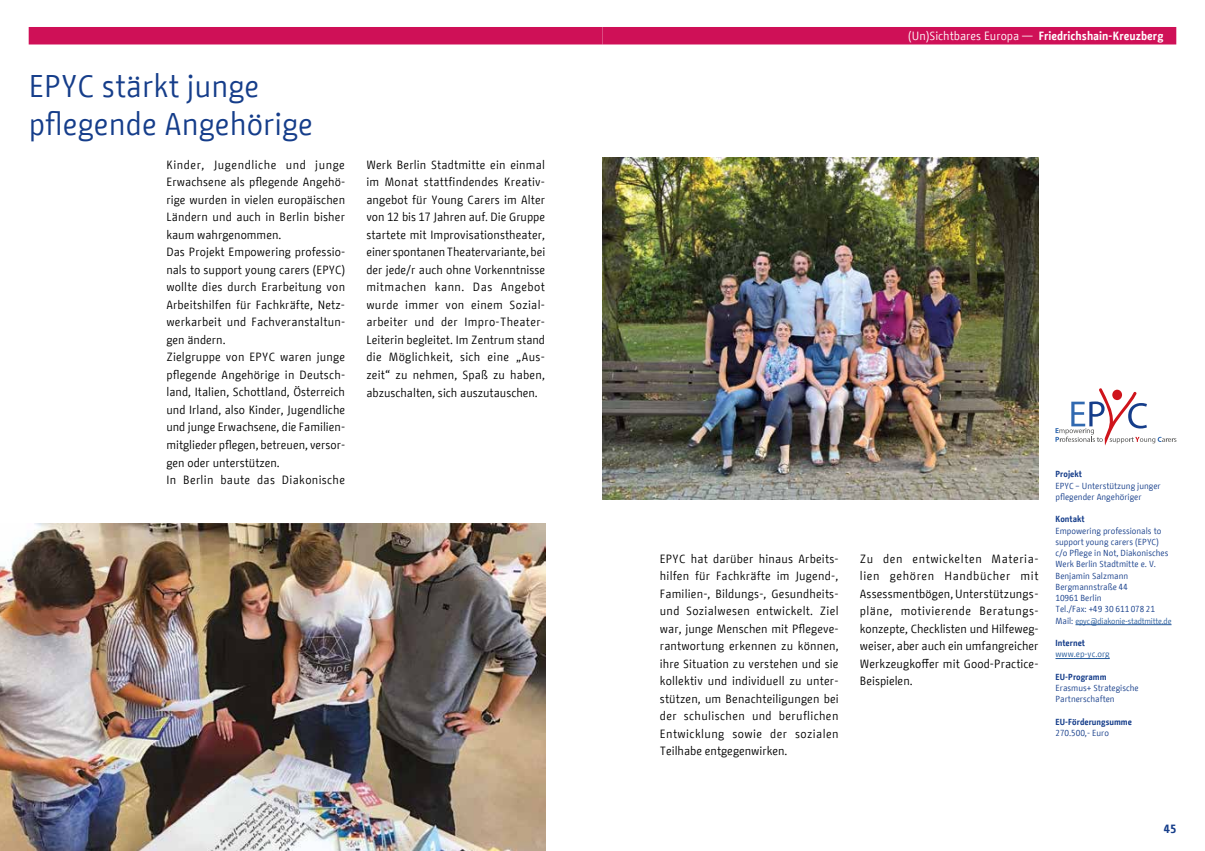
<style>
.page{position:relative;width:1205px;height:851px;background:#fff}
.page>*{position:absolute;margin:0;border:0;box-sizing:border-box;transform-origin:0 0}
.t1{font:31.25px/37.5px "BMF Change";color:#153d8a}
.t2{font:11.88px/17.5px "BMF Change";letter-spacing:.005em;color:#000;text-align:justify}
.t3{font:700 11.88px "BMF Change";color:#fff}
.t4{font:700 11.88px "BMF Change";color:#153d8a}
.t5{font:8.75px/11.2px "BMF Change";color:#153d8a}
.t6{font:700 8.75px "BMF Change";color:#153d8a}
.t7{font:8.75px "BMF Change";color:#275b9b}
.t8{font:8.12px "BMF Change";letter-spacing:-.02em;color:#275b9b}
.s1{font-weight:400}
.s2{font-size:8.75px;color:#153d8a}
</style>
<div class="page">
<div style="left:37px;top:27px;width:557px;height:17px;background:#cf1057"></div>
<div style="left:611px;top:27px;width:556px;height:17px;background:#cf1057"></div>
<hr style="left:1075px;top:624px;width:96px;height:1px;background:#275b9b">
<hr style="left:1055px;top:658px;width:55px;height:1px;background:#275b9b">
<svg style="left:1055px;top:388px;width:121px;height:57px"></svg>
<div style="left:1112px;top:389px;width:10px;height:11px;background:#cf141b;border-radius:50%"></div>
<img style="left:602px;top:157px;width:436px;height:343px">
<img style="left:0;top:523px;width:545px;height:327px">
<h1 class="t1" style="left:29px;top:68px;width:286px">EPYC stärkt junge pflegende Angehörige</h1>
<p class="t2" style="left:166px;top:156px;width:180px;text-align:left">Kinder, Jugendliche und junge<br>Erwachsene als pflegende Angehö&shy;rige wurden in vielen europäischen<br>Ländern und auch in Berlin bisher kaum wahrgenommen.<br>Das Projekt Empowering professio&shy;nals to support young carers (EPYC) wollte dies durch Erarbeitung von<br>Arbeitshilfen für Fachkräfte, Netz&shy;werkarbeit und Fachveranstaltun&shy;gen ändern.<br>Zielgruppe von EPYC waren junge pflegende Angehörige in Deutsch&shy;land, Italien, Schottland, Österreich und Irland, also Kinder, Jugendliche und junge Erwachsene, die Familien&shy;mitglieder pflegen, betreuen, versor&shy;gen oder unterstützen.<br>In Berlin baute das Diakonische</p>
<p class="t2" style="left:366px;top:156px;width:180px">Werk Berlin Stadtmitte ein einmal im Monat stattfindendes Kreativ&shy;angebot für Young Carers im Alter von 12 bis 17 Jahren auf. Die Gruppe startete mit Improvisationstheater, einer spontanen Theatervariante, bei der jede/r auch ohne Vorkenntnisse mitmachen kann. Das Angebot wurde immer von einem Sozial&shy;arbeiter und der Impro-Theater-Leiterin begleitet. Im Zentrum stand die Möglichkeit, sich eine „Aus&shy;zeit“ zu nehmen, Spaß zu haben, abzuschalten, sich auszutauschen.</p>
<p class="t3" style="left:908px;top:27px;width:257px"><span class="s1">(Un)Sichtbares Europa —</span> Friedrichshain-Kreuzberg</p>
<p class="t2" style="left:660px;top:549px;width:180px">EPYC hat darüber hinaus Arbeits&shy;hilfen für Fachkräfte im Jugend-, Familien-, Bildungs-, Gesundheits&shy;und Sozialwesen entwickelt. Ziel war, junge Menschen mit Pflegeve&shy;rantwortung erkennen zu können, ihre Situation zu verstehen und sie kollektiv und individuell zu unter&shy;stützen, um Benachteiligungen bei der schulischen und beruflichen Entwicklung sowie der sozialen Teilhabe entgegenwirken.</p>
<p class="t2" style="left:860px;top:549px;width:180px">Zu den entwickelten Materia&shy;lien gehören Handbücher mit Assessmentbögen, Unterstützungs&shy;pläne, motivierende Beratungs&shy;konzepte, Checklisten und Hilfeweg&shy;weiser, aber auch ein umfangreicher Werkzeugkoffer mit Good-Practice-Beispielen.</p>
<p class="t6" style="left:1055px;top:468px;width:28px">Projekt</p>
<p class="t5" style="left:1055px;top:480px;width:107px">EPYC – Unterstützung junger pflegender Angehöriger</p>
<p class="t6" style="left:1055px;top:513px;width:31px">Kontakt</p>
<p class="t5" style="left:1055px;top:525px;width:114px">Empowering professionals to support young carers (EPYC) c/o Pflege in Not, Diakonisches<br>Werk Berlin Stadtmitte e. V.<br>Benjamin Salzmann<br>Bergmannstraße 44<br>10961 Berlin<br>Tel./Fax: +49 30 611 078 21</p>
<p class="t8" style="left:1055px;top:615px;width:118px"><span class="s2">Mail:</span> epyc@diakonie-stadtmitte.de</p>
<p class="t6" style="left:1055px;top:636px;width:31px">Internet</p>
<p class="t7" style="left:1055px;top:648px;width:56px">www.ep-yc.org</p>
<p class="t6" style="left:1055px;top:670px;width:53px">EU-Programm</p>
<p class="t5" style="left:1055px;top:682px;width:85px">Erasmus+ Strategische<br>Partnerschaften</p>
<p class="t6" style="left:1055px;top:715px;width:78px">EU-Förderungsumme</p>
<p class="t5" style="left:1055px;top:727px;width:55px">270.500,- Euro</p>
<p class="t4" style="left:1164px;top:820px;width:14px">45</p>
</div>
